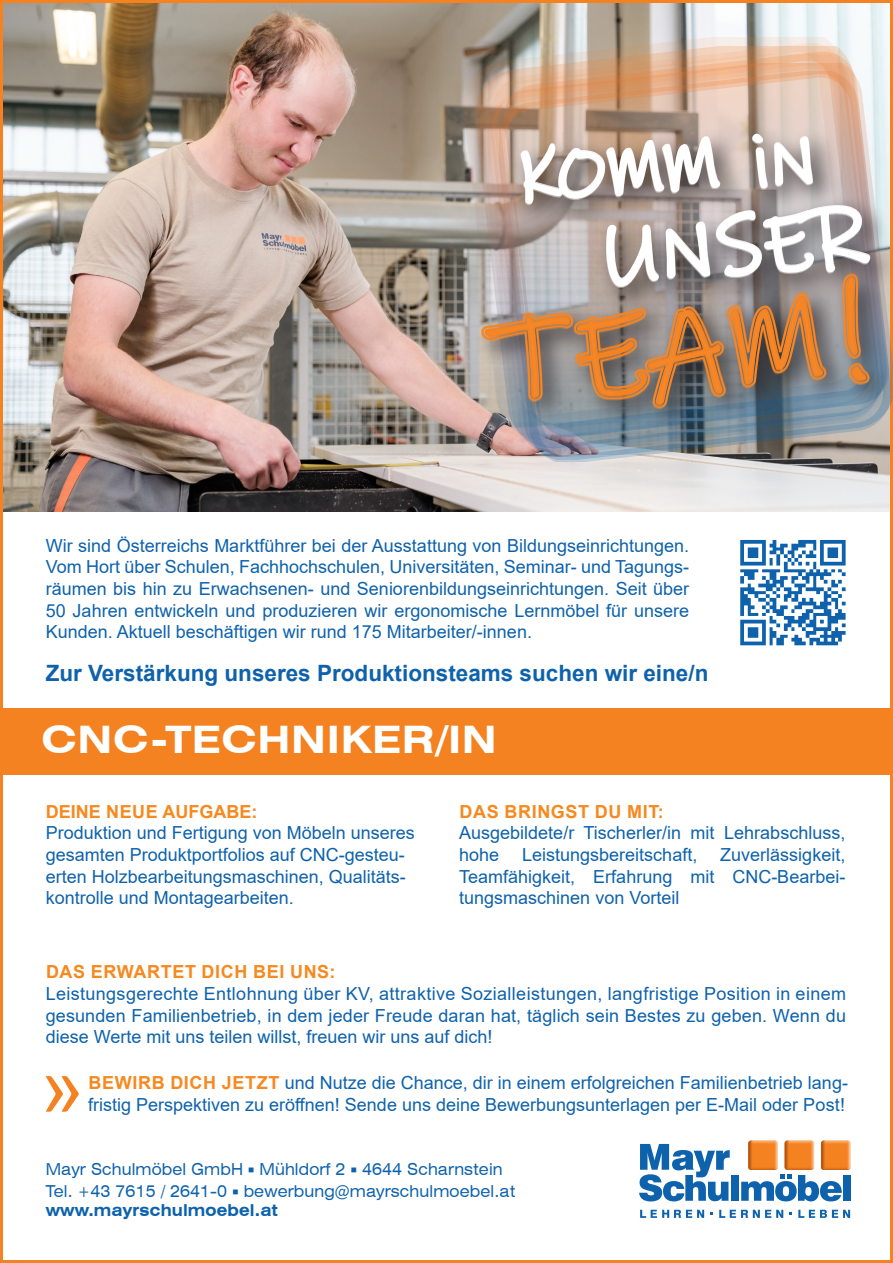
<style>
.page{position:relative;width:893px;height:1263px;background:#fff}
.page>*{position:absolute;margin:0;border:0;box-sizing:border-box;transform-origin:0 0}
.t1{font:700 expanded 37.95px "Swiss 721 BT";letter-spacing:.02em;color:#fff}
.t2{font:700 22.5px "Arial";color:#0e62ac}
.t3{font:18px/21.6px "Arial";color:#0e62ac;text-align:justify}
.t4{font:700 18px "Arial";letter-spacing:.035em;color:#f6891f}
.t5{font:700 18px "Arial";color:#f6891f}
.t6{font:expanded 16.5px/21.8px "Swiss 721 BT";letter-spacing:.01em;color:#0e62ac;scale:.9 1}
.t7{font:700 expanded 16.5px "Swiss 721 BT";letter-spacing:.01em;color:#0e62ac;scale:.9 1}
.s1{font-weight:700;color:#f6891f}
</style>
<div class="page">
<img style="left:3px;top:3px;width:887px;height:508px">
<hr style="left:0;top:0;width:3px;height:1263px;background:#f58220">
<hr style="left:890px;top:0;width:3px;height:1261px;background:#f58220">
<hr style="left:0;top:1260px;width:893px;height:3px;background:#f58220">
<hr style="left:0;top:0;width:893px;height:3px;background:#f58220">
<div style="left:0;top:708px;width:893px;height:66px;background:#f58220"></div>
<div style="left:731px;top:1175px;width:8px;height:26px;background:#0e62ac"></div>
<svg style="left:639px;top:1144px;width:91px;height:57px"></svg>
<svg style="left:741px;top:1140px;width:109px;height:61px"></svg>
<svg style="left:798px;top:1210px;width:52px;height:8px"></svg>
<svg style="left:719px;top:1210px;width:64px;height:8px"></svg>
<svg style="left:640px;top:1210px;width:64px;height:8px"></svg>
<svg style="left:46px;top:1076px;width:33px;height:36px"></svg>
<svg style="left:740px;top:540px;width:106px;height:105px"></svg>
<svg style="left:460px;top:38px;width:419px;height:405px;background:#a2958b"></svg>
<svg style="left:490px;top:41px;width:390px;height:84px;background:#c5a78f"></svg>
<svg style="left:604px;top:3px;width:270px;height:509px"></svg>
<div style="left:472px;top:127px;width:421px;height:309px;background:#231f20;opacity:.69"></div>
<svg style="left:517px;top:133px;width:86px;height:379px;background:#e6e0de"></svg>
<svg style="left:603px;top:29px;width:270px;height:483px;background:#d7c3b6"></svg>
<img style="left:480px;top:136px;width:391px;height:320px">
<p class="t3" style="left:46px;top:534px;width:645px">Wir sind Österreichs Marktführer bei der Ausstattung von Bildungseinrichtungen.<br>Vom Hort über Schulen, Fachhochschulen, Universitäten, Seminar- und Tagungs&shy;räumen bis hin zu Erwachsenen- und Seniorenbildungseinrichtungen. Seit über 50 Jahren entwickeln und produzieren wir ergonomische Lernmöbel für unsere Kunden. Aktuell beschäftigen wir rund 175 Mitarbeiter/-innen.</p>
<p class="t2" style="left:46px;top:657px;width:664px">Zur Verstärkung unseres Produktionsteams suchen wir eine/n</p>
<h1 class="t1" style="left:41px;top:717px;width:457px">CNC-TECHNIKER/IN</h1>
<p class="t5" style="left:46px;top:799px;width:213px">DEINE NEUE AUFGABE:</p>
<p class="t3" style="left:46px;top:822px;width:371px;text-align:left">Produktion und Fertigung von Möbeln unseres gesamten Produktportfolios auf CNC-gesteu&shy;erten Holzbearbeitungsmaschinen, Qualitäts&shy;kontrolle und Montagearbeiten.</p>
<p class="t4" style="left:460px;top:799px;width:206px">DAS BRINGST DU MIT:</p>
<p class="t3" style="left:459px;top:822px;width:388px">Ausgebildete/r Tischerler/in mit Lehrabschluss, hohe</p>
<p class="t3" style="left:522px;top:844px;width:177px">Leistungsbereitschaft,</p>
<p class="t3" style="left:459px;top:844px;width:388px;text-indent:261px">Zuverlässigkeit, Teamfähigkeit, Erfahrung mit CNC-Bearbei&shy;tungsmaschinen von Vorteil</p>
<p class="t4" style="left:46px;top:959px;width:291px">DAS ERWARTET DICH BEI UNS:</p>
<p class="t3" style="left:46px;top:983px;width:802px">Leistungsgerechte Entlohnung über KV, attraktive Sozialleistungen, langfristige Position in einem gesunden Familienbetrieb, in dem jeder Freude daran hat, täglich sein Bestes zu geben. Wenn du diese Werte mit uns teilen willst, freuen wir uns auf dich!</p>
<p class="t3" style="left:88px;top:1072px;width:761px"><span class="s1">BEWIRB DICH JETZT</span> und Nutze die Chance, dir in einem erfolgreichen Familienbetrieb lang&shy;fristig Perspektiven zu eröffnen! Sende uns deine Bewerbungsunterlagen per E-Mail oder Post!</p>
<p class="t6" style="left:46px;top:1158px;width:523px">Mayr Schulmöbel GmbH ■ Mühldorf 2 ■ 4644 Scharnstein<br>Tel. +43 7615 / 2641-0 ■ bewerbung@mayrschulmoebel.at</p>
<p class="t7" style="left:46px;top:1200px;width:259px">www.mayrschulmoebel.at</p>
</div>
